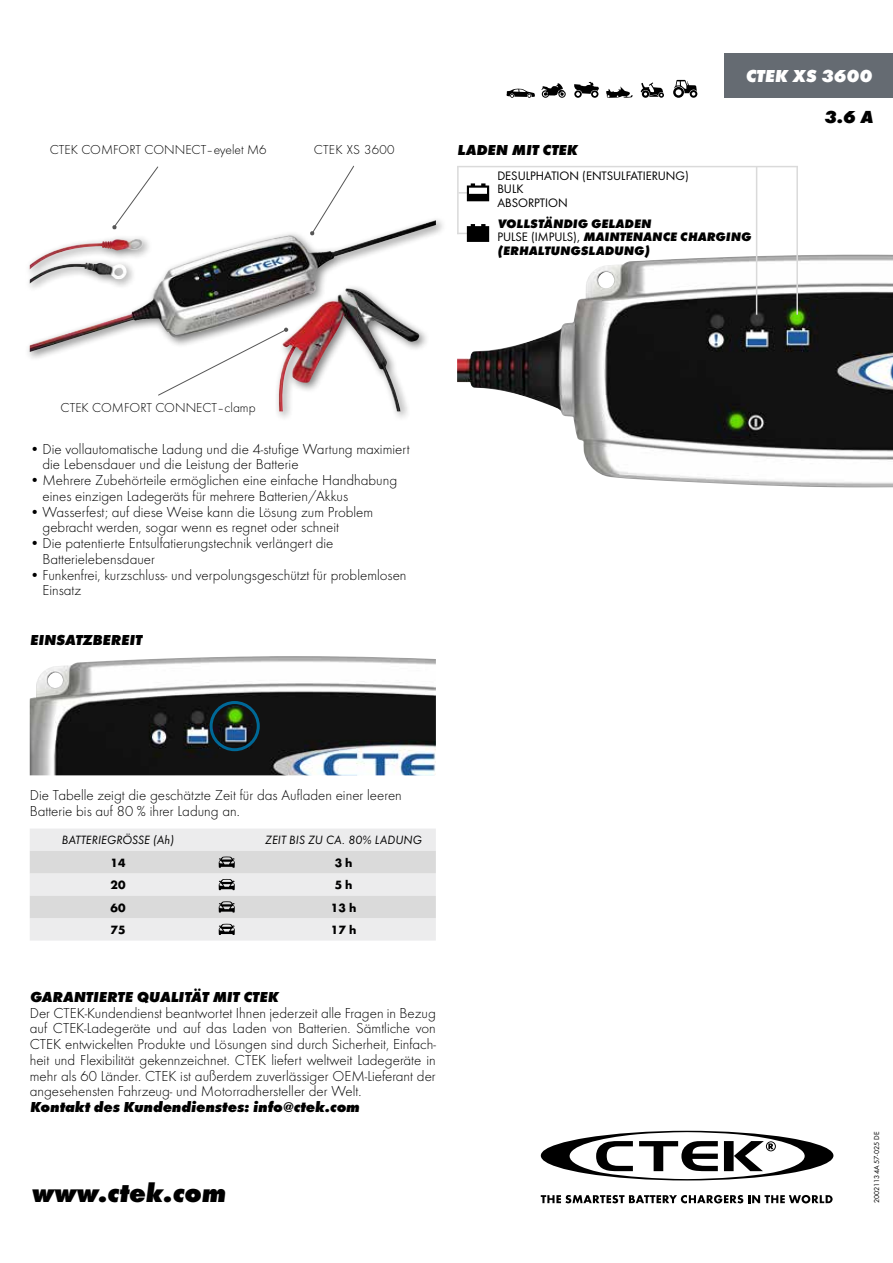
<style>
.page{position:relative;width:893px;height:1263px;background:#fff}
.page>*{position:absolute;margin:0;border:0;box-sizing:border-box;transform-origin:0 0}
.t1{font:italic 700 expanded 27px "Futura";color:#000}
.t2{font:italic 700 expanded 18px "Futura";color:#fff}
.t3{font:italic 700 expanded 18px "Futura";color:#000}
.t4{font:300 15px/15.8px "Futura";color:#000}
.t5{font:italic 700 expanded 15px "Futura";color:#000}
.t6{font:300 13.5px "Futura";color:#000}
.t7{font:300 13.5px "Futura";letter-spacing:.02em;color:#000}
.t8{font:italic 700 expanded 12.75px/13.5px "Futura";color:#000}
.t9{font:12.75px/13.5px "Futura Boo";color:#000}
.t10{font:12.45px "Futura Boo Obl";color:#000}
.t11{font:700 12.45px "Futura";color:#000}
.t12{font:7.5px "Futura Boo";color:#000}
.s1{font-family:"Futura Boo";font-weight:400;font-style:normal;font-stretch:normal}
</style>
<div class="page">
<svg style="left:541px;top:1131px;width:292px;height:49px"></svg>
<svg style="left:541px;top:1195px;width:292px;height:8px"></svg>
<div style="left:724px;top:53px;width:169px;height:45px;background:#656b72"></div>
<svg style="left:574px;top:82px;width:25px;height:16px"></svg>
<svg style="left:606px;top:86px;width:27px;height:12px"></svg>
<svg style="left:673px;top:80px;width:24px;height:18px"></svg>
<svg style="left:641px;top:82px;width:23px;height:16px"></svg>
<svg style="left:507px;top:89px;width:28px;height:9px"></svg>
<svg style="left:541px;top:83px;width:25px;height:15px"></svg>
<img style="left:457px;top:255px;width:436px;height:232px">
<hr style="left:457px;top:166px;width:341px;height:1px;background:#dadada">
<hr style="left:796px;top:167px;width:2px;height:148px;background:#dadada">
<hr style="left:756px;top:167px;width:1px;height:148px;background:#dadada">
<hr style="left:457px;top:166px;width:2px;height:68px;background:#dadada">
<div style="left:25px;top:216px;width:422px;height:206px;background:#000;opacity:.5"></div>
<img style="left:30px;top:220px;width:406px;height:132px">
<svg style="left:310px;top:165px;width:45px;height:71px"></svg>
<svg style="left:157px;top:328px;width:131px;height:68px"></svg>
<svg style="left:112px;top:166px;width:47px;height:64px"></svg>
<svg style="left:458px;top:183px;width:31px;height:18px"></svg>
<svg style="left:457px;top:224px;width:32px;height:18px"></svg>
<div style="left:30px;top:829px;width:406px;height:111px;background:#ececed"></div>
<svg style="left:30px;top:851px;width:406px;height:67px;background:#ddd"></svg>
<svg style="left:219px;top:924px;width:16px;height:11px"></svg>
<img style="left:30px;top:656px;width:406px;height:119px">
<div style="left:210px;top:701px;width:50px;height:50px;border:3px solid #006897;border-radius:50%"></div>
<p class="t6" style="left:50px;top:142px;width:218px">CTEK COMFORT CONNECT–eyelet M6</p>
<p class="t7" style="left:314px;top:142px;width:82px">CTEK XS 3600</p>
<p class="t2" style="left:745px;top:65px;width:128px">CTEK XS 3600</p>
<p class="t5" style="left:457px;top:141px;width:122px">LADEN MIT CTEK</p>
<p class="t9" style="left:497px;top:168px;width:193px">DESULPHATION (ENTSULFATIERUNG)<br>BULK<br>ABSORPTION</p>
<p class="t8" style="left:497px;top:216px;width:18px">VOLL</p>
<p class="t8" style="left:530px;top:216px;width:33px">STÄNDIG</p>
<p class="t8" style="left:497px;top:216px;width:219px;text-indent:93px">GELADEN<br><span class="s1">PULSE (IMPULS),</span> MAINTENANCE CHARGING (ERHALTUNG</p>
<p class="t8" style="left:580px;top:243px;width:35px">SLADUNG</p>
<p class="t8" style="left:644px;top:243px;width:7px">)</p>
<p class="t3" style="left:824px;top:106px;width:51px">3.6 A</p>
<p class="t6" style="left:61px;top:400px;width:197px">CTEK COMFORT CONNECT–clamp</p>
<p class="t4" style="left:43px;top:441px;width:369px;text-indent:-13px">• Die vollautomatische Ladung und die 4-stufige Wartung maximiert die Lebensdauer und die Leistung der Batterie</p>
<p class="t4" style="left:43px;top:472px;width:356px;text-indent:-13px">• Mehrere Zubehörteile ermöglichen eine einfache Handhabung eines einzigen Ladegeräts für mehrere Batterien/Akkus</p>
<p class="t4" style="left:43px;top:504px;width:332px;text-indent:-13px">• Wasserfest; auf diese Weise kann die Lösung zum Problem gebracht werden, sogar wenn es regnet oder schneit</p>
<p class="t4" style="left:43px;top:535px;width:292px;text-indent:-13px">• Die patentierte Entsulfatierungstechnik verlängert die<br>Batterielebensdauer</p>
<p class="t4" style="left:43px;top:567px;width:366px;text-indent:-13px">• Funkenfrei, kurzschluss- und verpolungsgeschützt für problemlosen<br>Einsatz</p>
<p class="t5" style="left:30px;top:631px;width:114px">EINSATZB EREIT</p>
<p class="t4" style="left:30px;top:787px;width:374px">Die Tabelle zeigt die geschätzte Zeit für das Aufladen einer leeren<br>Batterie bis auf 80 % ihrer Ladung an.</p>
<p class="t10" style="left:62px;top:833px;width:114px">BATTERIEGRÖSSE (Ah)</p>
<p class="t10" style="left:265px;top:833px;width:158px">ZEIT BIS ZU CA. 80% LADUNG</p>
<p class="t11" style="left:111px;top:855px;width:16px">14</p>
<p class="t11" style="left:335px;top:855px;width:19px">3h</p>
<p class="t11" style="left:111px;top:878px;width:16px">20</p>
<p class="t11" style="left:335px;top:878px;width:19px">5h</p>
<p class="t11" style="left:111px;top:900px;width:16px">60</p>
<p class="t11" style="left:331px;top:900px;width:27px">13 h</p>
<p class="t11" style="left:111px;top:922px;width:16px">75</p>
<p class="t11" style="left:331px;top:922px;width:27px">17 h</p>
<p class="t5" style="left:30px;top:988px;width:250px">GARANTIERTE QUALITÄT MIT CTEK</p>
<p class="t4" style="left:30px;top:1005px;width:408px;text-align:justify">Der CTEK-Kundendienst beantwortet Ihnen jederzeit alle Fragen in Bezug auf CTEK-Ladegeräte und auf das Laden von Batterien. Sämtliche von CTEK entwickelten Produkte und Lösungen sind durch Sicherheit, Einfach&shy;heit und Flexibilität gekennzeichnet. CTEK liefert weltweit Ladegeräte in mehr als 60 Länder. CTEK ist außerdem zuverlässiger OEM-Lieferant der angesehensten Fahrzeug- und Motorradhersteller der Welt.</p>
<p class="t5" style="left:30px;top:1098px;width:331px">Kontakt des Kundendienstes: info@ctek.com</p>
<h1 class="t1" style="left:31px;top:1177px;width:196px">www.ctek.com</h1>
<p class="t12" style="left:872px;top:1203px;width:73px;rotate:-90deg">20021134A 57-025 DE</p>
</div>
